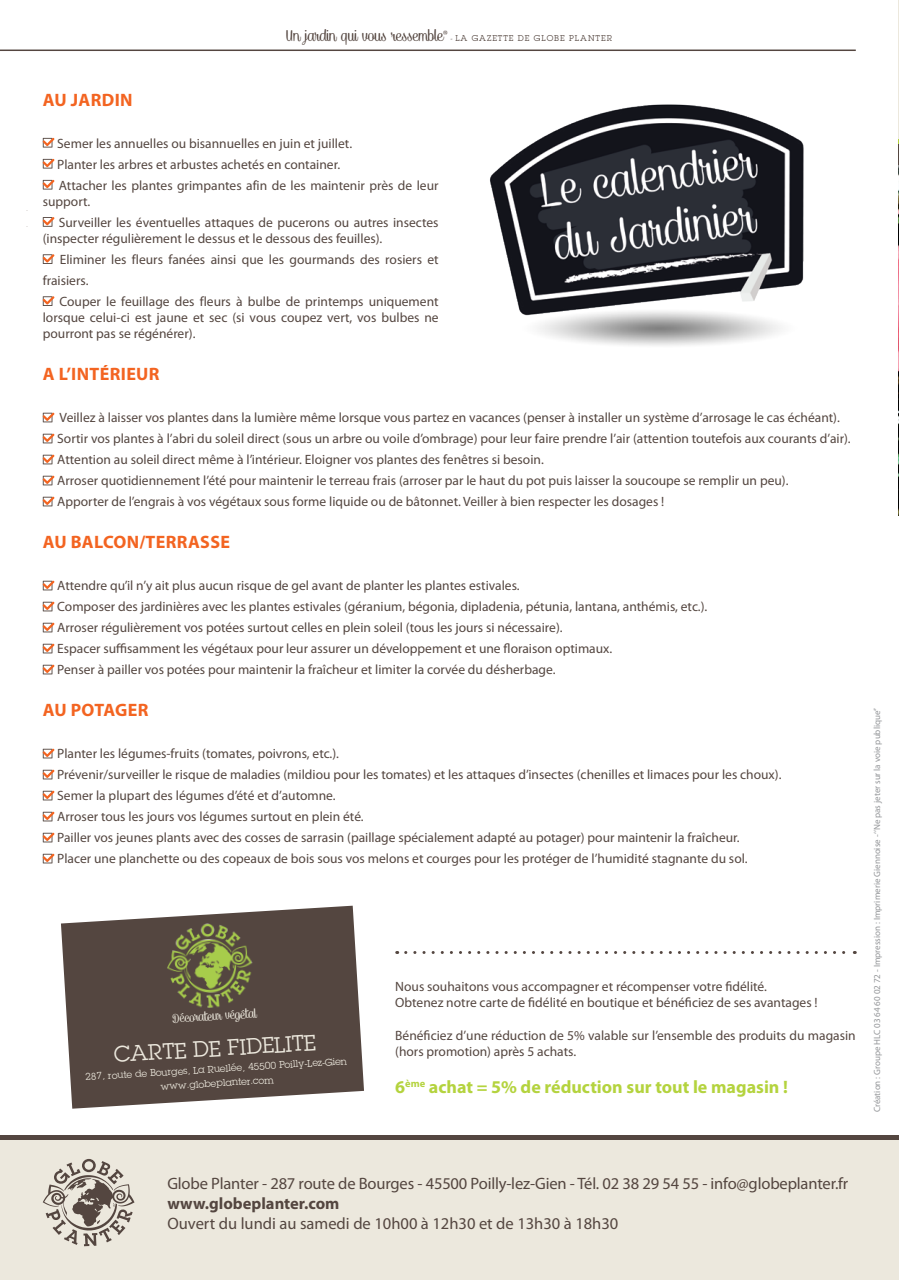
<style>
.page{position:relative;width:899px;height:1280px;background:#fff}
.page>*{position:absolute;margin:0;border:0;box-sizing:border-box;transform-origin:0 0}
.t1{font:21.75px "Lubalin Graph";color:#ece8dd}
.t2{font:700 18px "Myriad Pro";color:#b4d33e}
.t3{font:700 18px "Myriad Pro";letter-spacing:.02em;color:#f36421}
.t4{font:18px "Caneletter Script";color:#544640}
.t5{font:700 18px "Myriad Pro";letter-spacing:-.005em;color:#f36421}
.t6{font:16.5px "Myriad Pro";letter-spacing:-.01em;color:#544640}
.t7{font:700 16.5px "Myriad Pro";color:#544640}
.t8{font:14.55px "Caneletter Script Personal Use";color:#ece8dd}
.t9{font:13.5px/16.2px "Myriad Pro";color:#544640}
.t10{font:9.75px "Lubalin Graph";color:#ece8dd}
.t11{font:9px "Myriad Pro";color:#939598}
.t12{font:8.25px "Lubalin Graph Std";letter-spacing:.12em;color:#544640}
.t13{font:6.3px "Caneletter Script";color:#544640;scale:1.25 1}
.s1{font-family:"Caneletter Script"}
</style>
<div class="page">
<svg style="left:61px;top:906px;width:303px;height:203px;background:#6b5f5a"></svg>
<img style="left:162px;top:919px;width:96px;height:96px">
<svg style="left:405px;top:951px;width:449px;height:3px"></svg>
<hr style="left:897px;top:0;width:1px;height:140px;background:#ece8dd">
<div style="left:0;top:1140px;width:897px;height:140px;background:#ece8dd"></div>
<svg style="left:43px;top:1159px;width:91px;height:87px"></svg>
<hr style="left:0;top:1136px;width:897px;height:4px;background:#544640">
<svg style="left:43px;top:138px;width:11px;height:10px"></svg>
<svg style="left:43px;top:159px;width:11px;height:10px"></svg>
<svg style="left:43px;top:180px;width:11px;height:10px"></svg>
<svg style="left:43px;top:217px;width:11px;height:10px"></svg>
<svg style="left:43px;top:254px;width:11px;height:10px"></svg>
<svg style="left:43px;top:296px;width:11px;height:10px"></svg>
<svg style="left:43px;top:413px;width:11px;height:9px"></svg>
<svg style="left:43px;top:434px;width:11px;height:9px"></svg>
<svg style="left:43px;top:455px;width:11px;height:9px"></svg>
<svg style="left:43px;top:476px;width:11px;height:9px"></svg>
<svg style="left:43px;top:497px;width:11px;height:9px"></svg>
<svg style="left:43px;top:581px;width:11px;height:9px"></svg>
<svg style="left:43px;top:602px;width:11px;height:9px"></svg>
<svg style="left:43px;top:623px;width:11px;height:9px"></svg>
<svg style="left:43px;top:644px;width:11px;height:9px"></svg>
<svg style="left:43px;top:665px;width:11px;height:9px"></svg>
<svg style="left:43px;top:749px;width:11px;height:9px"></svg>
<svg style="left:43px;top:770px;width:11px;height:9px"></svg>
<svg style="left:43px;top:791px;width:11px;height:9px"></svg>
<svg style="left:43px;top:812px;width:11px;height:9px"></svg>
<svg style="left:43px;top:833px;width:11px;height:9px"></svg>
<svg style="left:43px;top:854px;width:11px;height:9px"></svg>
<hr style="left:0;top:50px;width:855px;height:1px;background:#544640">
<img style="left:490px;top:104px;width:314px;height:242px">
<p class="t4" style="left:286px;top:26px;width:158px">Un jardin qui vous ressemble</p>
<p class="t13" style="left:443px;top:29px;width:5px">®</p>
<p class="t12" style="left:450px;top:33px;width:162px"><span class="s1">-</span> LA GAZETTE DE GLOBE PLANTER</p>
<p class="t3" style="left:43px;top:88px;width:91px">AU JARDIN</p>
<p class="t9" style="left:57px;top:135px;width:296px">Semer les annuelles ou bisannuelles en juin et juillet.</p>
<p class="t9" style="left:57px;top:156px;width:284px">Planter les arbres et arbustes achetés en container.</p>
<p class="t9" style="left:43px;top:177px;width:397px;text-indent:16px">Attacher les plantes grimpantes afin de les maintenir près de leur support.</p>
<p class="t9" style="left:43px;top:214px;width:397px;text-indent:16px">Surveiller les éventuelles attaques de pucerons ou autres insectes (inspecter régulièrement le dessus et le dessous des feuilles).</p>
<p class="t9" style="left:43px;top:249px;width:397px;line-height:21px;text-indent:17px">Eliminer les fleurs fanées ainsi que les gourmands des rosiers et fraisiers.</p>
<p class="t9" style="left:43px;top:293px;width:397px;text-align:justify;text-indent:17px">Couper le feuillage des fleurs à bulbe de printemps uniquement lorsque celui-ci est jaune et sec (si vous coupez vert, vos bulbes ne pourront pas se régénérer).</p>
<p class="t3" style="left:43px;top:363px;width:118px">A L’INTÉRIEUR</p>
<p class="t9" style="left:60px;top:410px;width:781px">Veillez à laisser vos plantes dans la lumière même lorsque vous partez en vacances (penser à installer un système d’arrosage le cas échéant).</p>
<p class="t9" style="left:57px;top:431px;width:794px">Sortir vos plantes à l’abri du soleil direct (sous un arbre ou voile d’ombrage) pour leur faire prendre l’air (attention toutefois aux courants d’air).</p>
<p class="t9" style="left:57px;top:452px;width:488px">Attention au soleil direct même à l’intérieur. Eloigner vos plantes des fenêtres si besoin.</p>
<p class="t9" style="left:57px;top:473px;width:732px">Arroser quotidiennement l’été pour maintenir le terreau frais (arroser par le haut du pot puis laisser la soucoupe se remplir un peu).</p>
<p class="t9" style="left:57px;top:494px;width:608px">Apporter de l’engrais à vos végétaux sous forme liquide ou de bâtonnet. Veiller à bien respecter les dosages !</p>
<p class="t3" style="left:43px;top:531px;width:188px">AU BALCON/TERRASSE</p>
<p class="t9" style="left:57px;top:578px;width:464px">Attendre qu’il n’y ait plus aucun risque de gel avant de planter les plantes estivales.</p>
<p class="t9" style="left:57px;top:599px;width:651px">Composer des jardinières avec les plantes estivales (géranium, bégonia, dipladenia, pétunia, lantana, anthémis, etc.).</p>
<p class="t9" style="left:57px;top:620px;width:506px">Arroser régulièrement vos potées surtout celles en plein soleil (tous les jours si nécessaire).</p>
<p class="t9" style="left:57px;top:641px;width:556px">Espacer suffisamment les végétaux pour leur assurer un développement et une floraison optimaux.</p>
<p class="t9" style="left:57px;top:662px;width:499px">Penser à pailler vos potées pour maintenir la fraîcheur et limiter la corvée du désherbage.</p>
<p class="t5" style="left:43px;top:699px;width:107px">AU POTAGER</p>
<p class="t9" style="left:57px;top:746px;width:283px">Planter les légumes-fruits (tomates, poivrons, etc.).</p>
<p class="t9" style="left:57px;top:767px;width:725px">Prévenir/surveiller le risque de maladies (mildiou pour les tomates) et les attaques d’insectes (chenilles et limaces pour les choux).</p>
<p class="t9" style="left:57px;top:788px;width:280px">Semer la plupart des légumes d’été et d’automne.</p>
<p class="t9" style="left:57px;top:809px;width:308px">Arroser tous les jours vos légumes surtout en plein été.</p>
<p class="t9" style="left:57px;top:830px;width:683px">Pailler vos jeunes plants avec des cosses de sarrasin (paillage spécialement adapté au potager) pour maintenir la fraîcheur.</p>
<p class="t9" style="left:57px;top:851px;width:691px">Placer une planchette ou des copeaux de bois sous vos melons et courges pour les protéger de l’humidité stagnante du sol.</p>
<p class="t8" style="left:172px;top:1011px;width:86px;rotate:-4deg">Décorateur végétal</p>
<p class="t1" style="left:113px;top:1040px;width:204px;rotate:-3deg">CARTE DE FIDELITE</p>
<p class="t10" style="left:85px;top:1072px;width:263px;rotate:-4deg">287, route de Bourges, La Ruellée, 45500 Poilly-Lez-Gien</p>
<p class="t10" style="left:160px;top:1081px;width:115px;rotate:-4deg">www.globeplanter.com</p>
<p class="t9" style="left:395px;top:978px;width:373px">Nous souhaitons vous accompagner et récompenser votre fidélité.</p>
<p class="t9" style="left:395px;top:994px;width:423px">Obtenez notre carte de fidélité en boutique et bénéficiez de ses avantages !</p>
<p class="t9" style="left:395px;top:1027px;width:462px">Bénéficiez d’une réduction de 5% valable sur l’ensemble des produits du magasin (hors promotion) après 5 achats.</p>
<p class="t2" style="left:395px;top:1075px;width:394px">6<sup>ème</sup> achat = 5% de réduction sur tout le magasin !</p>
<p class="t11" style="left:871px;top:1112px;width:406px;rotate:-90deg">Création : Groupe HLC 03 64 60 02 72 - Impression : Imprimerie Giennoise - ‘‘Ne pas jeter sur la voie publique’’</p>
<p class="t6" style="left:167px;top:1173px;width:682px">Globe Planter - 287 route de Bourges - 45500 Poilly-lez-Gien - Tél. 02 38 29 54 55 - info@globeplanter.fr</p>
<p class="t7" style="left:167px;top:1193px;width:173px">www.globeplanter.com</p>
<p class="t6" style="left:167px;top:1213px;width:452px">Ouvert du lundi au samedi de 10h00 à 12h30 et de 13h30 à 18h30</p>
</div>
